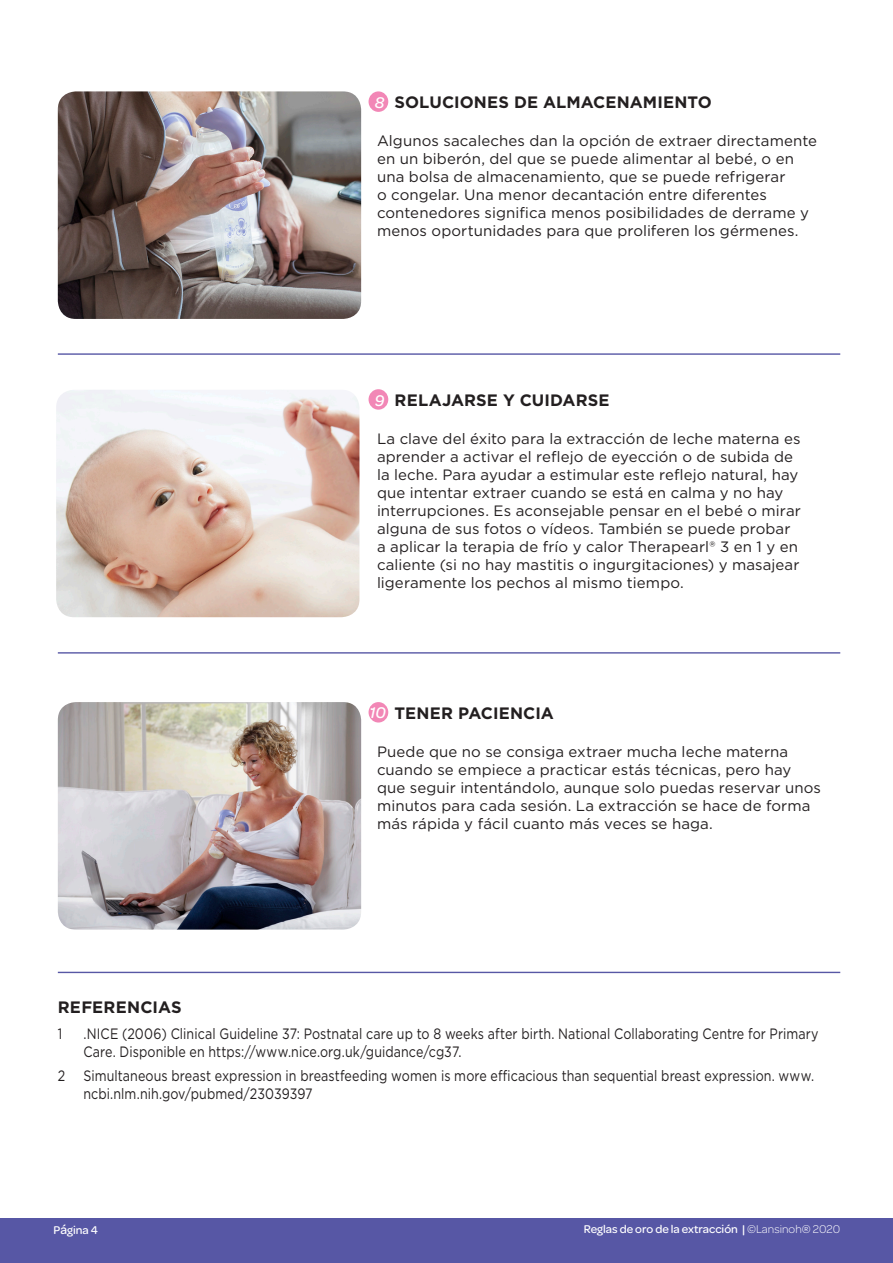
<style>
.page{position:relative;width:893px;height:1263px;background:#fff}
.page>*{position:absolute;margin:0;border:0;box-sizing:border-box;transform-origin:0 0}
.heading_2{font:700 16.5px "Gotham";letter-spacing:.01em;color:#231f20}
.Heading_3_no_spage{font:italic 500 16.5px "Omnes";color:#fff}
.Text{font:15px/18px "Gotham";letter-spacing:.005em;color:#231f20}
.References{font:15px/18px "Gotham";letter-spacing:.005em;color:#231f20;scale:.83 1}
.t1{font:500 12px "Omnes";color:#fff}
.s1{font-size:13.5px}
.s2{font-weight:300}
</style>
<div class="page">
<div style="left:0;top:1218px;width:893px;height:45px;background:#5757a5"></div>
<img style="left:58px;top:91px;width:303px;height:228px">
<hr style="left:58px;top:353px;width:782px;height:2px;background:#5757a5">
<div style="left:369px;top:91px;width:19px;height:21px;background:#f287b6;border-radius:50%"></div>
<img style="left:56px;top:390px;width:303px;height:227px">
<hr style="left:58px;top:652px;width:782px;height:2px;background:#5757a5">
<div style="left:369px;top:389px;width:19px;height:21px;background:#f287b6;border-radius:50%"></div>
<img style="left:58px;top:702px;width:303px;height:227px">
<hr style="left:58px;top:972px;width:782px;height:1px;background:#5757a5">
<div style="left:369px;top:702px;width:19px;height:20px;background:#f287b6;border-radius:50%"></div>
<p class="Heading_3_no_spage" style="left:375px;top:91px;width:11px">8</p>
<p class="heading_2" style="left:395px;top:91px;width:319px">SOLUCIONES DE ALMACENAMIENTO</p>
<p class="Text" style="left:377px;top:132px;width:441px">Algunos sacaleches dan la opción de extraer directamente en un biberón, del que se puede alimentar al bebé, o en una bolsa de almacenamiento, que se puede refrigerar<br>o congelar. Una menor decantación entre diferentes contenedores significa menos posibilidades de derrame y menos oportunidades para que proliferen los gérmenes.</p>
<p class="Heading_3_no_spage" style="left:375px;top:389px;width:11px">9</p>
<p class="heading_2" style="left:395px;top:389px;width:216px">RELAJARSE Y CUIDARSE</p>
<p class="Text" style="left:377px;top:430px;width:425px">La clave del éxito para la extracción de leche materna es aprender a activar el reflejo de eyección o de subida de la leche. Para ayudar a estimular este reflejo natural, hay que intentar extraer cuando se está en calma y no hay interrupciones. Es aconsejable pensar en el bebé o mirar alguna de sus fotos o vídeos. También se puede probar a aplicar la terapia de frío y calor Therapearl® 3 en 1 y en caliente (si no hay mastitis o ingurgitaciones) y masajear ligeramente los pechos al mismo tiempo.</p>
<p class="Heading_3_no_spage" style="left:370px;top:701px;width:18px">10</p>
<p class="heading_2" style="left:395px;top:702px;width:161px">TENER PACIENCIA</p>
<p class="Text" style="left:377px;top:742px;width:445px">Puede que no se consiga extraer mucha leche materna cuando se empiece a practicar estás técnicas, pero hay que seguir intentándolo, aunque solo puedas reservar unos minutos para cada sesión. La extracción se hace de forma más rápida y fácil cuanto más veces se haga.</p>
<p class="heading_2" style="left:58px;top:996px;width:125px">REFERENCIAS</p>
<p class="References" style="left:58px;top:1024px;width:7px">1</p>
<p class="References" style="left:83px;top:1024px;width:887px">.NICE (2006) Clinical Guideline 37: Postnatal care up to 8 weeks after birth. National Collaborating Centre for Primary<br>Care. Disponible en https://www.nice.org.uk/guidance/cg37.</p>
<p class="References" style="left:83px;top:1067px;width:882px;text-indent:-26px">2 Simultaneous breast expression in breastfeeding women is more efficacious than sequential breast expression. www. ncbi.nlm.nih.gov/pubmed/23039397</p>
<p class="t1" style="left:54px;top:1222px;width:46px">P<span class="s1">á</span>gina 4</p>
<p class="t1" style="left:584px;top:1221px;width:258px">Reglas de oro de la extracción | <span class="s2">©Lansinoh® 2020</span></p>
</div>
